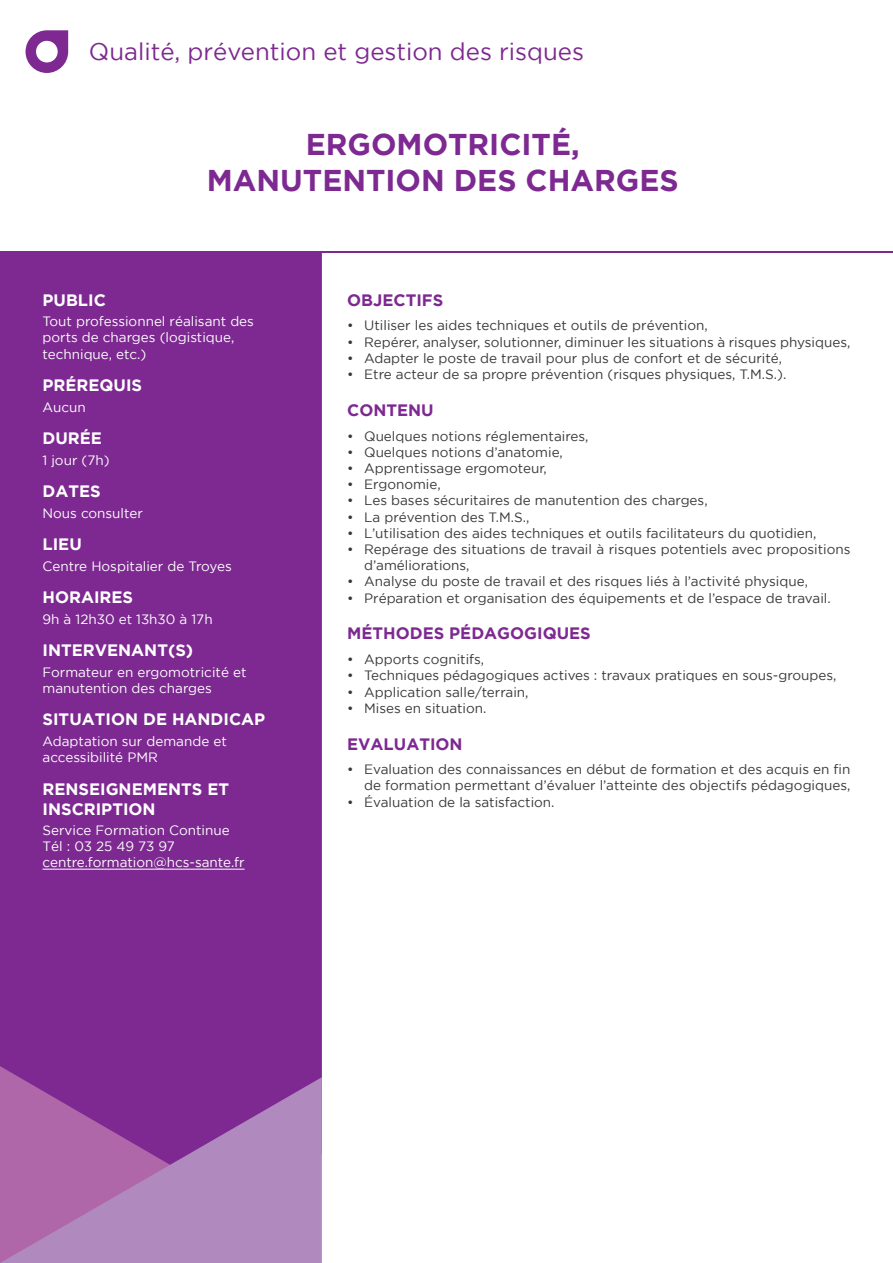
<style>
.page{position:relative;width:893px;height:1263px;background:#fff}
.page>*{position:absolute;margin:0;border:0;box-sizing:border-box;transform-origin:0 0}
.Titre_formation{font:700 30px "Gotham";color:#7d2991}
.t1{font:24px "Gotham";color:#7d2991}
.Titre_blanc_gauche{font:700 16.5px/19.8px "Gotham";color:#fff}
.Titre_bleu{font:700 16.5px "Gotham";color:#7d2991}
.t2{font:13.5px/16.2px "Gotham";color:#3a3739}
.Texte_blanc_gauche{font:13.5px/16.2px "Gotham";color:#fff}
</style>
<div class="page">
<div style="left:0;top:253px;width:322px;height:824px;background:#7d2991"></div>
<svg style="left:26px;top:30px;width:42px;height:43px"></svg>
<div style="left:0;top:1066px;width:172px;height:11px;background:#7d2991"></div>
<svg style="left:0;top:1077px;width:322px;height:186px;background:#a469ae"></svg>
<hr style="left:0;top:251px;width:893px;height:2px;background:#7d2991">
<hr style="left:43px;top:869px;width:202px;height:1px;background:#fff">
<h2 class="t1" style="left:89px;top:39px;width:497px">Qualité, prévention et gestion des risques</h2>
<p class="Titre_formation" style="left:306px;top:127px;width:275px">ERGOMOTRICITÉ,</p>
<p class="Titre_formation" style="left:207px;top:163px;width:473px">MANUTENTION DES CHARGES</p>
<p class="Titre_blanc_gauche" style="left:43px;top:290px;width:65px">PUBLIC</p>
<p class="Texte_blanc_gauche" style="left:43px;top:313px;width:213px">Tout professionnel réalisant des ports de charges (logistique, technique, etc.)</p>
<p class="Titre_blanc_gauche" style="left:43px;top:375px;width:101px">PRÉREQUIS</p>
<p class="Texte_blanc_gauche" style="left:43px;top:399px;width:45px">Aucun</p>
<p class="Titre_blanc_gauche" style="left:43px;top:428px;width:61px">DURÉE</p>
<p class="Texte_blanc_gauche" style="left:43px;top:452px;width:69px">1 jour (7h)</p>
<p class="Titre_blanc_gauche" style="left:43px;top:481px;width:60px">DATES</p>
<p class="Texte_blanc_gauche" style="left:43px;top:505px;width:102px">Nous consulter</p>
<p class="Titre_blanc_gauche" style="left:43px;top:534px;width:41px">LIEU</p>
<p class="Texte_blanc_gauche" style="left:43px;top:558px;width:191px">Centre Hospitalier de Troyes</p>
<p class="Titre_blanc_gauche" style="left:43px;top:587px;width:92px">HORAIRES</p>
<p class="Texte_blanc_gauche" style="left:43px;top:611px;width:172px">9h à 12h30 et 13h30 à 17h</p>
<p class="Titre_blanc_gauche" style="left:43px;top:640px;width:152px">INTERVENANT(S)</p>
<p class="Texte_blanc_gauche" style="left:43px;top:664px;width:205px">Formateur en ergomotricité et manutention des charges</p>
<p class="Titre_blanc_gauche" style="left:43px;top:709px;width:224px">SITUATION DE HANDICAP</p>
<p class="Texte_blanc_gauche" style="left:43px;top:733px;width:186px">Adaptation sur demande et accessibilité PMR</p>
<p class="Titre_blanc_gauche" style="left:43px;top:778px;width:188px">RENSEIGNEMENTS ET<br>INSCRIPTION</p>
<p class="Texte_blanc_gauche" style="left:43px;top:822px;width:189px">Service Formation Continue</p>
<p class="Texte_blanc_gauche" style="left:43px;top:838px;width:134px">Tél : 03 25 49 73 97</p>
<p class="Texte_blanc_gauche" style="left:43px;top:854px;width:204px">centre.formation@hcs-sante.fr</p>
<p class="Titre_bleu" style="left:347px;top:290px;width:98px">OBJECTIFS</p>
<p class="t2" style="left:347px;top:317px;width:362px">• Utiliser les aides techniques et outils de prévention,</p>
<p class="t2" style="left:347px;top:334px;width:505px">• Repérer, analyser, solutionner, diminuer les situations à risques physiques,</p>
<p class="t2" style="left:347px;top:350px;width:436px">• Adapter le poste de travail pour plus de confort et de sécurité,</p>
<p class="t2" style="left:347px;top:366px;width:441px">• Etre acteur de sa propre prévention (risques physiques, T.M.S.).</p>
<p class="Titre_bleu" style="left:347px;top:400px;width:88px">CONTENU</p>
<p class="t2" style="left:347px;top:427px;width:243px">• Quelques notions réglementaires,</p>
<p class="t2" style="left:347px;top:444px;width:217px">• Quelques notions d’anatomie,</p>
<p class="t2" style="left:347px;top:460px;width:201px">• Apprentissage ergomoteur,</p>
<p class="t2" style="left:347px;top:476px;width:95px">• Ergonomie,</p>
<p class="t2" style="left:347px;top:492px;width:362px">• Les bases sécuritaires de manutention des charges,</p>
<p class="t2" style="left:347px;top:508px;width:184px">• La prévention des T.M.S.,</p>
<p class="t2" style="left:347px;top:525px;width:471px">• L’utilisation des aides techniques et outils facilitateurs du quotidien,</p>
<p class="t2" style="left:364px;top:541px;width:488px;text-indent:-17px">• Repérage des situations de travail à risques potentiels avec propositions d’améliorations,</p>
<p class="t2" style="left:347px;top:573px;width:462px">• Analyse du poste de travail et des risques liés à l’activité physique,</p>
<p class="t2" style="left:347px;top:589px;width:485px">• Préparation et organisation des équipements et de l’espace de travail.</p>
<p class="Titre_bleu" style="left:347px;top:624px;width:245px">MÉTHODES PÉDAGOGIQUES</p>
<p class="t2" style="left:347px;top:651px;width:139px">• Apports cognitifs,</p>
<p class="t2" style="left:347px;top:667px;width:491px">• Techniques pédagogiques actives : travaux pratiques en sous-groupes,</p>
<p class="t2" style="left:347px;top:683px;width:183px">• Application salle/terrain,</p>
<p class="t2" style="left:347px;top:700px;width:141px">• Mises en situation.</p>
<p class="Titre_bleu" style="left:347px;top:734px;width:117px">EVALUATION</p>
<p class="t2" style="left:347px;top:761px;width:505px;text-align:right">• Evaluation des connaissances en début de formation et des acquis en fin de formation permettant d’évaluer l’atteinte des objectifs pédagogiques,</p>
<p class="t2" style="left:347px;top:793px;width:209px">• Évaluation de la satisfaction.</p>
</div>
